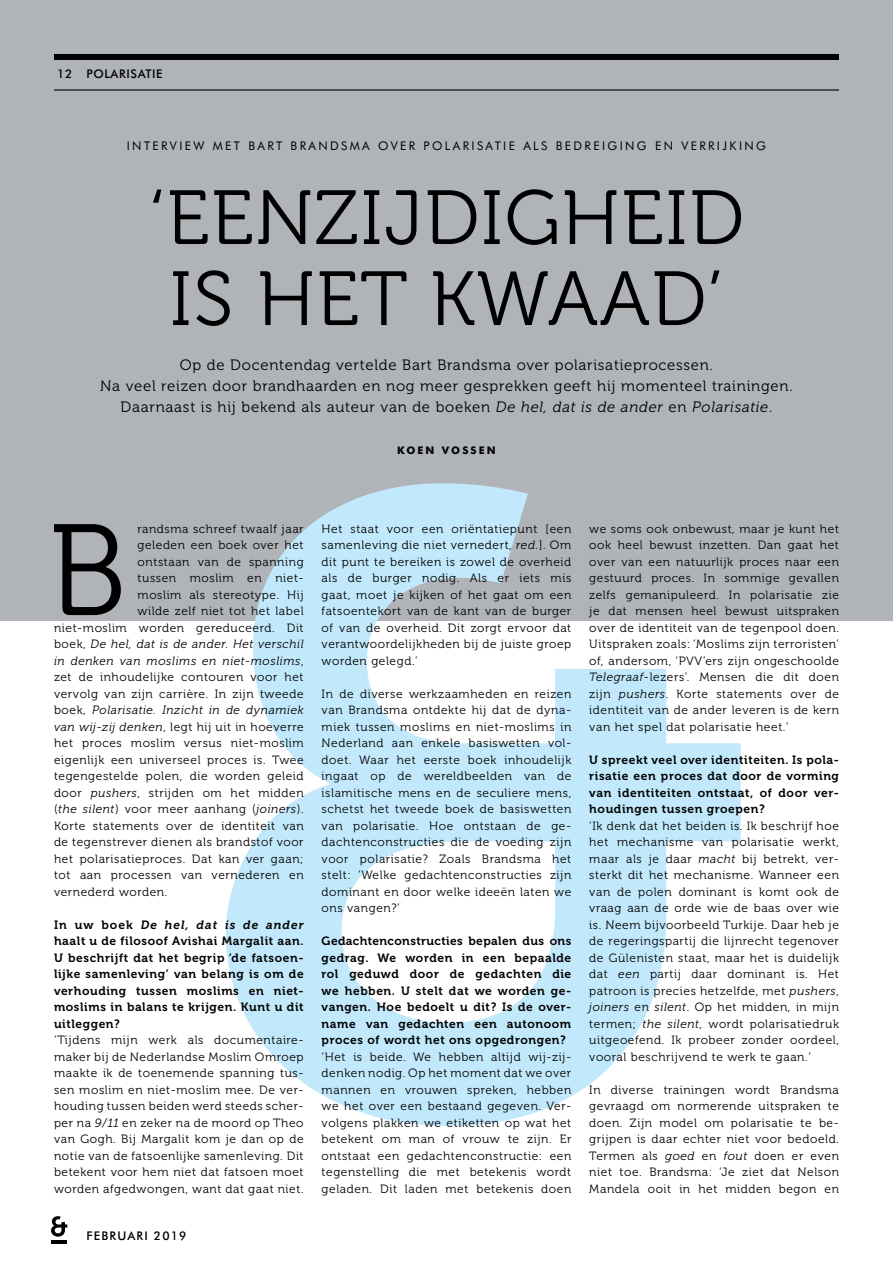
<style>
.page{position:relative;width:893px;height:1263px;background:#fff}
.page>*{position:absolute;margin:0;border:0;box-sizing:border-box;transform-origin:0 0}
.t1{font:875.7px "Museo 700";color:#c2e9fb}
.t2{font:129.3px "Museo 300";color:#000}
.t3{font:76.5px/81px "Museo 300";letter-spacing:.02em;color:#000}
.t4{font:15px/21px "Museo 300";letter-spacing:.05em;color:#000;text-align:center}
.t5{font:12px/16.5px "Museo 300";letter-spacing:.05em;color:#000;text-align:justify}
.t6{font:12px/16.5px "Museo 700";letter-spacing:.05em;color:#000;text-align:justify}
.t7{font:italic 12px "Museo 300";letter-spacing:.05em;color:#000}
.t8{font:12px "Futura BT";letter-spacing:.2em;color:#000}
.t9{font:500 12px "Futura BT";letter-spacing:.05em;color:#000}
.t10{font:500 12px "Futura BT";letter-spacing:.1em;color:#000}
.t11{font:700 10.5px "Futura BT";letter-spacing:.2em;color:#000}
.s1{font-style:italic}
.s2{font-style:normal}
</style>
<div class="page">
<div style="left:0;top:0;width:893px;height:621px;background:#b0b3b8"></div>
<div style="left:54px;top:54px;width:785px;height:6px;background:#000"></div>
<hr style="left:54px;top:89px;width:785px;height:2px;background:#000">
<hr style="left:51px;top:1241px;width:15px;height:3px;background:#000">
<svg style="left:51px;top:1216px;width:16px;height:20px"></svg>
<p class="t9" style="left:57px;top:67px;width:107px">12 POLARISATIE</p>
<p class="t8" style="left:127px;top:139px;width:641px">INTERVIEW MET BART BRANDSMA OVER POLARISATIE ALS BEDREIGING EN VERRIJKING</p>
<h3 class="t3" style="left:149px;top:179px;width:596px">‘EENZIJDIGHEID<br>IS HET KWAAD’</h3>
<p class="t4" style="left:100px;top:354px;width:694px">Op de Docentendag vertelde Bart Brandsma over polarisatieprocessen.<br>Na veel reizen door brandhaarden en nog meer gesprekken geeft hij momenteel trainingen.<br>Daarnaast is hij bekend als auteur van de boeken <span class="s1">De hel, dat is de ander</span> en <span class="s1">Polarisatie</span>.</p>
<p class="t11" style="left:397px;top:444px;width:100px">KOEN VOSSEN</p>
<h1 class="t1" style="left:189px;top:326px;width:572px">&amp;</h1>
<p class="t5" style="left:322px;top:520px;width:251px">Het staat voor een oriëntatiepunt [een samenleving die niet vernedert, <span class="s1">red</span>.]. Om dit punt te bereiken is zowel de overheid als de burger nodig. Als er iets mis gaat, moet je kijken of het gaat om een fatsoentekort van de kant van de burger of van de overheid. Dit zorgt ervoor dat verantwoordelijkheden bij de juiste groep worden gelegd.’</p>
<p class="t5" style="left:322px;top:685px;width:251px">In de diverse werkzaamheden en reizen van Brandsma ontdekte hij dat de dyna&shy;miek tussen moslims en niet-moslims in Nederland aan enkele basiswetten vol&shy;doet. Waar het eerste boek inhoudelijk ingaat op de wereldbeelden van de islamitische mens en de seculiere mens, schetst het tweede boek de basiswetten van polarisatie. Hoe ontstaan de ge&shy;dachtenconstructies die de voeding zijn voor polarisatie? Zoals Brandsma het stelt: ‘Welke gedachtenconstructies zijn dominant en door welke ideeën laten we ons vangen?’</p>
<p class="t6" style="left:322px;top:933px;width:251px">Gedachtenconstructies bepalen dus ons gedrag. We worden in een bepaalde rol geduwd door de gedachten die we hebben. U stelt dat we worden ge&shy;vangen. Hoe bedoelt u dit? Is de over&shy;name van gedachten een autonoom proces of wordt het ons opgedrongen?</p>
<p class="t5" style="left:322px;top:1048px;width:251px">‘Het is beide. We hebben altijd wij-zij&shy;denken nodig. Op het moment dat we over mannen en vrouwen spreken, hebben we het over een bestaand gegeven. Ver&shy;volgens plakken we etiketten op wat het betekent om man of vrouw te zijn. Er ontstaat een gedachtenconstructie: een tegenstelling die met betekenis wordt geladen. Dit laden met betekenis doen</p>
<h2 class="t2" style="left:49px;top:501px;width:80px">B</h2>
<p class="t5" style="left:138px;top:520px;width:168px">randsma schreef twaalf jaar</p>
<p class="t5" style="left:589px;top:520px;width:251px">we soms ook onbewust, maar je kunt het ook heel bewust inzetten. Dan gaat het over van een natuurlijk proces naar een gestuurd proces. In sommige gevallen zelfs gemanipuleerd. In polarisatie zie je dat mensen heel bewust uitspraken over de identiteit van de tegenpool doen.<br>Uitspraken zoals: ‘Moslims zijn terroristen’ of, andersom, ‘PVV’ers zijn ongeschoolde <span class="s1">Telegraaf</span>-lezers’. Mensen die dit doen zijn <span class="s1">pushers</span>. Korte statements over de identiteit van de ander leveren is de kern van het spel dat polarisatie heet.’</p>
<p class="t6" style="left:589px;top:751px;width:251px">U spreekt veel over identiteiten. Is pola&shy;risatie een proces dat door de vorming van identiteiten ontstaat, of door ver&shy;houdingen tussen groepen?</p>
<p class="t5" style="left:589px;top:817px;width:251px">‘Ik denk dat het beiden is. Ik beschrijf hoe het mechanisme van polarisatie werkt, maar als je daar <span class="s1">macht</span> bij betrekt, ver&shy;sterkt dit het mechanisme. Wanneer een van de polen dominant is komt ook de vraag aan de orde wie de baas over wie is. Neem bijvoorbeeld Turkije. Daar heb je de regeringspartij die lijnrecht tegenover de Gülenisten staat, maar het is duidelijk dat <span class="s1">een</span> partij daar dominant is. Het patroon is precies hetzelfde, met <span class="s1">pushers</span>, <span class="s1">joiners</span> en <span class="s1">silent</span>. Op het midden, in mijn termen; <span class="s1">the silent</span>, wordt polarisatiedruk uitgeoefend. Ik probeer zonder oordeel, vooral beschrijvend te werk te gaan.’</p>
<p class="t5" style="left:589px;top:1081px;width:251px">In diverse trainingen wordt Brandsma gevraagd om normerende uitspraken te doen. Zijn model om polarisatie te be&shy;grijpen is daar echter niet voor bedoeld.<br>Termen als <span class="s1">goed</span> en <span class="s1">fout</span> doen er even niet toe. Brandsma: ‘Je ziet dat Nelson Mandela ooit in het midden begon en</p>
<p class="t5" style="left:138px;top:537px;width:168px">geleden een boek over het</p>
<p class="t5" style="left:138px;top:553px;width:168px">ontstaan van de spanning</p>
<p class="t5" style="left:138px;top:570px;width:168px">tussen moslim en niet-</p>
<p class="t5" style="left:138px;top:586px;width:168px">moslim als stereotype. Hij</p>
<p class="t5" style="left:138px;top:603px;width:168px">wilde zelf niet tot het label</p>
<p class="t5" style="left:54px;top:619px;width:251px">niet-moslim worden gereduceerd. Dit</p>
<p class="t7" style="left:54px;top:637px;width:251px"><span class="s2">boek,</span> De hel, dat is de ander. Het verschil</p>
<p class="t7" style="left:54px;top:654px;width:251px">in denken van moslims en niet-moslims<span class="s2">,</span></p>
<p class="t5" style="left:54px;top:669px;width:251px">zet de inhoudelijke contouren voor het</p>
<p class="t5" style="left:54px;top:685px;width:251px">vervolg van zijn carrière. In zijn tweede</p>
<p class="t7" style="left:54px;top:703px;width:251px"><span class="s2">boek,</span> Polarisatie. Inzicht in de dynamiek</p>
<p class="t5" style="left:54px;top:718px;width:251px"><span class="s1">van wij-zij denken</span>, legt hij uit in hoeverre</p>
<p class="t5" style="left:54px;top:735px;width:251px">het proces moslim versus niet-moslim</p>
<p class="t5" style="left:54px;top:751px;width:251px">eigenlijk een universeel proces is. Twee</p>
<p class="t5" style="left:54px;top:768px;width:251px">tegengestelde polen, die worden geleid</p>
<p class="t5" style="left:54px;top:784px;width:251px">door <span class="s1">pushers</span>, strijden om het midden</p>
<p class="t5" style="left:54px;top:801px;width:251px">(<span class="s1">the silent</span>) voor meer aanhang (<span class="s1">joiners</span>).</p>
<p class="t5" style="left:54px;top:817px;width:251px">Korte statements over de identiteit van</p>
<p class="t5" style="left:54px;top:834px;width:251px">de tegenstrever dienen als brandstof voor</p>
<p class="t5" style="left:54px;top:850px;width:251px">het polarisatieproces. Dat kan ver gaan;</p>
<p class="t5" style="left:54px;top:867px;width:251px">tot aan processen van vernederen en</p>
<p class="t5" style="left:54px;top:883px;width:115px">vernederd worden.</p>
<p class="t6" style="left:54px;top:916px;width:251px">In uw boek <span class="s1">De hel, dat is de ander </span>haalt u de filosoof Avishai Margalit aan.<br>U beschrijft dat het begrip ‘de fatsoen&shy;lijke samenleving’ van belang is om de verhouding tussen moslims en niet&shy;moslims in balans te krijgen. Kunt u dit uitleggen?</p>
<p class="t5" style="left:54px;top:1032px;width:251px">‘Tijdens mijn werk als documentaire&shy;maker bij de Nederlandse Moslim Omroep maakte ik de toenemende spanning tus&shy;sen moslim en niet-moslim mee. De ver&shy;houding tussen beiden werd steeds scher&shy;per na <span class="s1">9/11</span> en zeker na de moord op Theo van Gogh. Bij Margalit kom je dan op de notie van de fatsoenlijke samenleving. Dit betekent voor hem niet dat fatsoen moet worden afgedwongen, want dat gaat niet.</p>
<p class="t10" style="left:86px;top:1228px;width:102px">FEBRUARI 2019</p>
</div>
